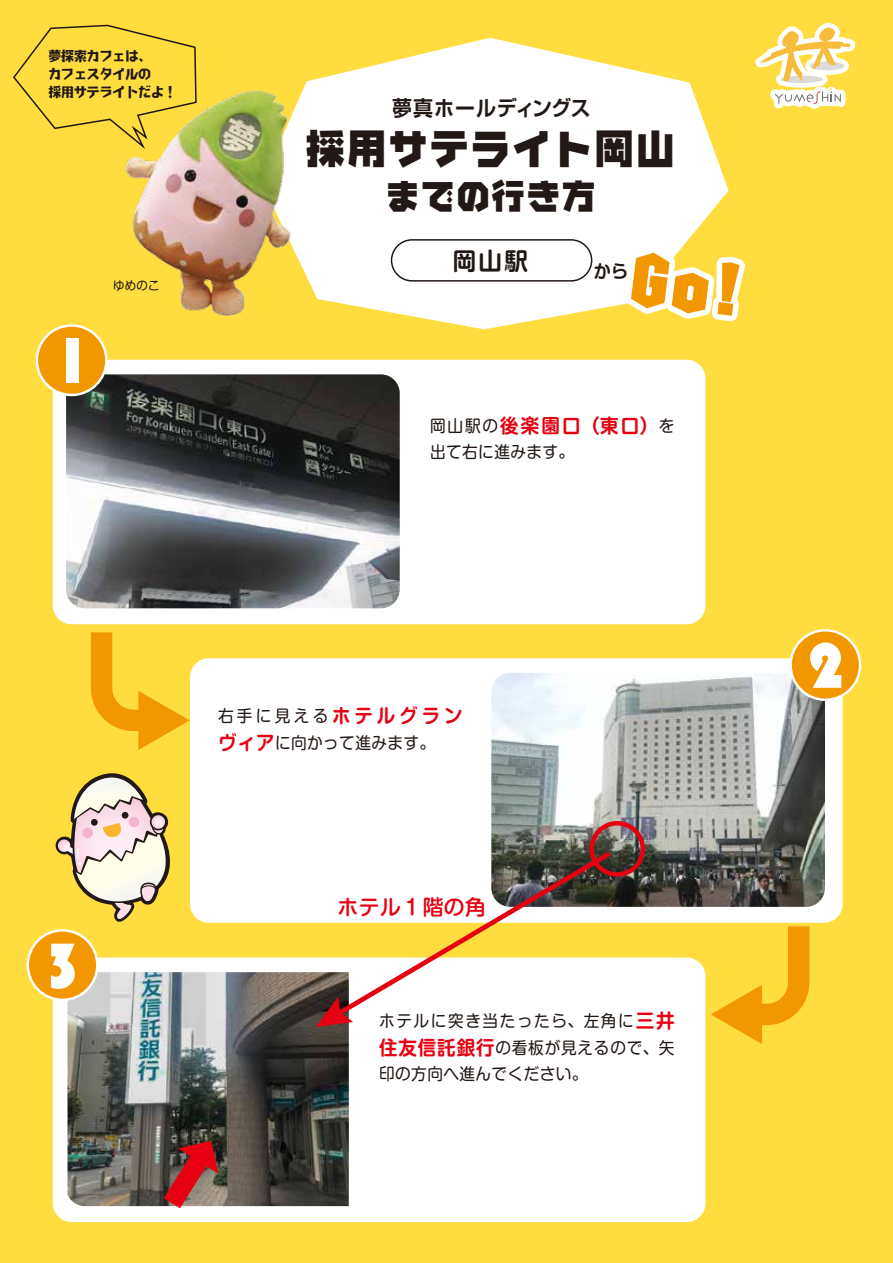
<style>
.page{position:relative;width:893px;height:1263px;background:#ffdd3f}
.page>*{position:absolute;margin:0;border:0;box-sizing:border-box;transform-origin:0 0}
.t1{font:66.3px "Bauhaus 93";color:#fff}
.t2{font:40.5px "NIS Z10 83 pv RKSJ H";letter-spacing:.05em;color:#221815}
.t3{font:34.5px "NIS Z10 83 pv RKSJ H";letter-spacing:.05em;color:#221815}
.t4{font:700 24px "Shin M Go Pro De";color:#221815}
.t5{font:700 21px "Shin Go Pro De";letter-spacing:.05em;color:#221815;scale:.95 1}
.t6{font:500 21px "Shin M Go Pro";letter-spacing:.025em;color:#e60012}
.t7{font:700 19.5px "Shin M Go Pro De";letter-spacing:.115em;color:#e60012;scale:.95 1}
.t8{font:700 18px "Shin M Go Pro De";color:#221815;scale:.95 1}
.t9{font:16.5px/27px "Shin M Go Pro";letter-spacing:.025em;color:#221815;scale:.95 1}
.t10{font:16.5px/27px "Shin M Go Pro";letter-spacing:.1em;color:#221815;scale:.95 1}
.t11{font:13.5px/18px "NIS ZM9 83 pv RKSJ H";color:#221815;scale:.95 1}
.t12{font:12px "Shin M Go Pro";color:#221815;scale:.95 1}
.s1{font-family:"Shin M Go Pro";font-weight:400;font-size:16.5px;color:#221815}
.s2{font-family:"Shin M Go Pro De";font-weight:700;font-size:19.5px;color:#e60012}
</style>
<div class="page">
<div style="left:53px;top:957px;width:652px;height:265px;background:#fff;border-radius:19px"></div>
<div style="left:53px;top:360px;width:652px;height:264px;background:#fff;border-radius:19px"></div>
<div style="left:190px;top:658px;width:653px;height:265px;background:#fff;border-radius:19px"></div>
<svg style="left:91px;top:632px;width:99px;height:118px"></svg>
<svg style="left:711px;top:926px;width:98px;height:118px"></svg>
<img style="left:66px;top:374px;width:334px;height:234px">
<img style="left:491px;top:673px;width:334px;height:234px">
<img style="left:68px;top:972px;width:281px;height:234px">
<div style="left:37px;top:325px;width:69px;height:70px;background:#f39700;border-radius:50%"></div>
<div style="left:36px;top:324px;width:72px;height:72px;border:2px solid #fff;border-radius:50%"></div>
<div style="left:791px;top:630px;width:69px;height:70px;background:#f39700;border-radius:50%"></div>
<div style="left:789px;top:629px;width:72px;height:72px;border:2px solid #fff;border-radius:50%"></div>
<div style="left:28px;top:930px;width:69px;height:70px;background:#f39700;border-radius:50%"></div>
<div style="left:27px;top:929px;width:72px;height:72px;border:2px solid #fff;border-radius:50%"></div>
<svg style="left:55px;top:773px;width:115px;height:149px"></svg>
<div style="left:589px;top:821px;width:56px;height:56px;border:4px solid #e60012;border-radius:50%"></div>
<svg style="left:316px;top:851px;width:295px;height:176px"></svg>
<svg style="left:755px;top:23px;width:101px;height:86px"></svg>
<svg style="left:312px;top:38px;width:416px;height:291px;fill:#fff"></svg>
<div style="left:391px;top:239px;width:201px;height:43px;border:2px solid #221815;border-radius:20px"></div>
<img style="left:125px;top:80px;width:187px;height:237px">
<svg style="left:164px;top:1141px;width:55px;height:67px"></svg>
<svg style="left:13px;top:24px;width:184px;height:128px"></svg>
<svg style="left:618px;top:236px;width:127px;height:93px"></svg>
<p class="t11" style="left:48px;top:46px;width:136px">夢探索カフェは、<br>カフェスタイルの<br>採用サテライトだよ！</p>
<h1 class="t1" style="left:53px;top:323px;width:39px">1</h1>
<p class="t12" style="left:113px;top:276px;width:50px">ゆめのこ</p>
<p class="t5" style="left:392px;top:91px;width:210px">夢真ホールディングス</p>
<h2 class="t2" style="left:306px;top:124px;width:371px">採用サテライト岡山</h2>
<h3 class="t3" style="left:386px;top:175px;width:211px">までの行き方</h3>
<h3 class="t4" style="left:453px;top:242px;width:77px">岡山駅</h3>
<p class="t8" style="left:594px;top:256px;width:37px">から</p>
<p class="t7" style="left:430px;top:410px;width:259px"><span class="s1">岡山駅の</span>後楽園口（東口）<span class="s1">を</span></p>
<p class="t9" style="left:430px;top:436px;width:153px">出て右に進みます。</p>
<h1 class="t1" style="left:44px;top:928px;width:39px">3</h1>
<p class="t9" style="left:218px;top:700px;width:259px">右手に見える<span class="s2">ホテルグランヴィア</span>に向かって進みます。</p>
<p class="t6" style="left:337px;top:890px;width:150px">ホテル１階の角</p>
<p class="t10" style="left:379px;top:1005px;width:312px">ホテルに突き当たったら、左角に<span class="s2">三井住友信託銀行</span>の看板が見えるので、矢</p>
<p class="t9" style="left:379px;top:1058px;width:221px">印の方向へ進んでください。</p>
<h1 class="t1" style="left:807px;top:628px;width:39px">2</h1>
</div>
